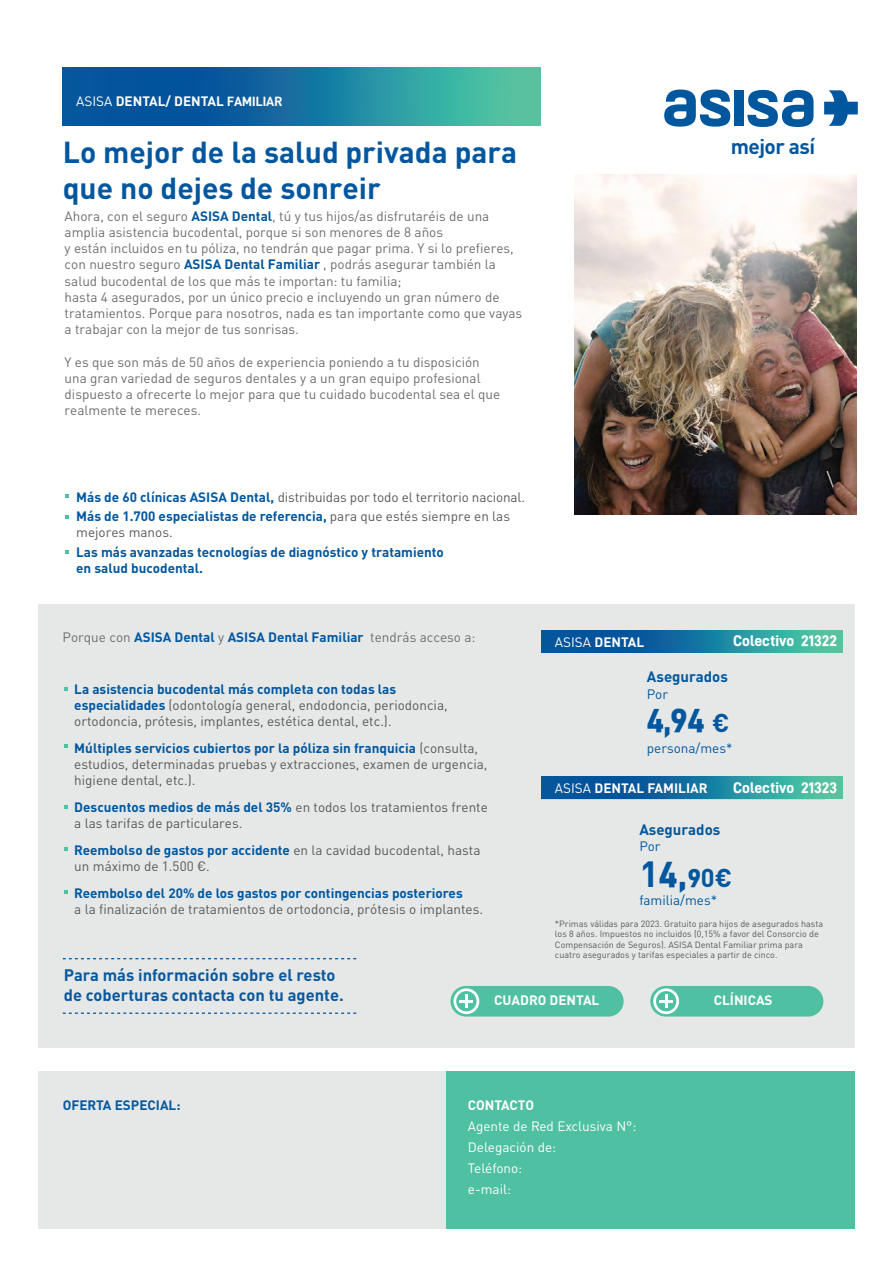
<style>
.page{position:relative;width:893px;height:1263px;background:#fff}
.page>*{position:absolute;margin:0;border:0;box-sizing:border-box;transform-origin:0 0}
.t1{font:700 36px "DIN Pro";color:#01579e}
.t2{font:33px "D DIN PRO Heavy";color:#01579e}
.t3{font:700 30px/36px "DIN Pro";color:#01579f}
.t4{font:700 20.85px "DIN Pro";letter-spacing:-.025em;color:#01579e}
.t5{font:700 18.15px "Open Sans";letter-spacing:-.025em;color:#fff}
.t6{font:700 16.5px/19.8px "DIN Pro";color:#09579d}
.t7{font:700 15.3px "D DIN PRO Extra";color:#fff}
.t8{font:700 15.3px "Open Sans";letter-spacing:-.015em;color:#fff}
.t9{font:300 15.3px "Open Sans";color:#fff}
.t10{font:700 15px "DIN Pro";color:#01579e}
.t11{font:700 15px "Open Sans";letter-spacing:-.03em;color:#fff}
.t12{font:13.5px/16.2px "DIN Pro";color:#57585a}
.t13{font:13.5px/16.2px "DIN Pro";color:#6c6d70}
.t14{font:700 13.5px/16.2px "DIN Pro";color:#01579f}
.t15{font:13.5px/21px "DIN Pro";color:#fff}
.t16{font:700 13.5px "DIN Pro";color:#fff}
.t17{font:13.5px "DIN Pro";color:#01579e}
.t18{font:700 13.5px "DIN Pro";color:#07579d}
.t19{font:13.5px/22.8px "Open Sans";letter-spacing:-.03em;color:#fff}
.t20{font:9px/10.5px "DIN Pro";color:#57585a}
.s1{font-weight:700;color:#01579f}
.s2{font-weight:400;color:#6c6d70}
.s3{font-weight:700}
.s4{font-family:"DIN Pro";font-weight:700;font-size:13.5px}
.s5{font-family:"Open Sans";font-weight:300;font-size:15.3px}
.s6{font-family:"DIN Pro";font-weight:700;font-size:25.5px}
.s7{font-weight:300}
.s8{font-weight:400}
.s9{font-family:"D DIN PRO Heavy";font-weight:400}
.s10{font-family:"D DIN PRO Heavy";font-weight:400;font-size:25.5px}
.s11{font-size:25.5px}
</style>
<div class="page">
<svg style="left:63px;top:68px;width:477px;height:58px;background:#1d7ea0"></svg>
<svg style="left:66px;top:550px;width:3px;height:4px"></svg>
<svg style="left:824px;top:90px;width:34px;height:36px"></svg>
<svg style="left:664px;top:90px;width:66px;height:37px"></svg>
<div style="left:734px;top:91px;width:9px;height:35px;background:#01579e"></div>
<svg style="left:747px;top:90px;width:66px;height:37px"></svg>
<div style="left:38px;top:605px;width:816px;height:443px;background:#e5e8e7"></div>
<svg style="left:542px;top:631px;width:300px;height:21px;background:#1d7ea0"></svg>
<svg style="left:542px;top:777px;width:300px;height:22px;background:#1d7ea0"></svg>
<svg style="left:64px;top:744px;width:3px;height:4px"></svg>
<svg style="left:64px;top:890px;width:3px;height:4px"></svg>
<div style="left:450px;top:986px;width:174px;height:30px;background:#4fc0a2;border-radius:15px"></div>
<svg style="left:453px;top:988px;width:26px;height:26px"></svg>
<div style="left:650px;top:986px;width:173px;height:30px;background:#4fc0a2;border-radius:15px"></div>
<svg style="left:653px;top:988px;width:26px;height:26px"></svg>
<hr style="left:665px;top:994px;width:3px;height:14px;background:#fff">
<hr style="left:659px;top:1000px;width:14px;height:3px;background:#fff">
<div style="left:38px;top:1071px;width:816px;height:157px;background:#e5e8e7"></div>
<div style="left:446px;top:1071px;width:408px;height:157px;background:#4fc0a2"></div>
<svg style="left:63px;top:958px;width:294px;height:1px"></svg>
<svg style="left:63px;top:1012px;width:294px;height:2px"></svg>
<img style="left:575px;top:174px;width:281px;height:341px">
<p class="t15" style="left:69px;top:89px;width:44px"><sup>SI</sup>ASISA</p>
<p class="t16" style="left:83px;top:89px;width:127px"><sup>SA</sup> <sup>DE</sup>DENTAL/ DENT</p>
<h3 class="t5" style="left:130px;top:81px;width:154px">NTAL / DE<sub>AL</sub>N<sub>FAMILIAR</sub></h3>
<h3 class="t3" style="left:63px;top:130px;width:456px">Lo mejor de la salud privada para que no dejes de sonreir</h3>
<p class="t13" style="left:65px;top:206px;width:459px">Ahora, con el seguro <span class="s1">ASISA Dental</span>, tú y tus hijos/as disfrutaréis de una amplia asistencia bucodental, porque si son menores de 8 años<br>y están incluidos en tu póliza, no tendrán que pagar prima. Y si lo prefieres, con nuestro seguro <span class="s1">ASISA Dental Familiar</span> , podrás asegurar también la salud bucodental de los que más te importan: tu familia;<br>hasta 4 asegurados, por un único precio e incluyendo un gran número de tratamientos. Porque para nosotros, nada es tan importante como que vayas a trabajar con la mejor de tus sonrisas.</p>
<p class="t13" style="left:65px;top:352px;width:437px">Y es que son más de 50 años de experiencia poniendo a tu disposición una gran variedad de seguros dentales y a un gran equipo profesional dispuesto a ofrecerte lo mejor para que tu cuidado bucodental sea el que realmente te mereces.</p>
<h3 class="t4" style="left:731px;top:129px;width:86px">mejor así</h3>
<p class="t12" style="left:76px;top:486px;width:450px;line-height:19.5px"><span class="s1">Más de 60 clínicas ASISA Dental,</span> distribuidas por todo el territorio nacional.<br><span class="s1">Más de 1.700 especialistas de referencia,</span> para que estés siempre en las</p>
<p class="t12" style="left:76px;top:523px;width:98px">mejores manos.</p>
<p class="t14" style="left:76px;top:542px;width:369px">Las más avanzadas tecnologías de diagnóstico y tratamiento en salud bucodental.</p>
<p class="t14" style="left:63px;top:627px;width:414px"><span class="s2">Porque con</span> ASISA Dental <span class="s2">y</span> ASISA Dental Familiar <span class="s2">tendrás acceso a:</span></p>
<p class="t12" style="left:74px;top:679px;width:375px"><span class="s1">La asistencia bucodental más completa con todas las especialidades</span> (odontología general, endodoncia, periodoncia, ortodoncia, prótesis, implantes, estética dental, etc.).</p>
<p class="t12" style="left:74px;top:738px;width:415px"><span class="s1">Múltiples servicios cubiertos por la póliza sin franquicia</span> (consulta, estudios, determinadas pruebas y extracciones, examen de urgencia, higiene dental, etc.).</p>
<p class="t12" style="left:74px;top:797px;width:415px"><span class="s1">Descuentos medios de más del 35%</span> en todos los tratamientos frente a las tarifas de particulares.</p>
<p class="t12" style="left:74px;top:840px;width:408px"><span class="s1">Reembolso de gastos por accidente</span> en la cavidad bucodental, hasta un máximo de 1.500 €.</p>
<p class="t14" style="left:74px;top:883px;width:390px">Reembolso del 20% de los gastos por contingencias posteriores</p>
<p class="t12" style="left:74px;top:899px;width:410px">a la finalización de tratamientos de ortodoncia, prótesis o implantes.</p>
<p class="t9" style="left:559px;top:631px;width:71px">SISA <span class="s3">DE</span><span class="s4">DENT</span></p>
<p class="t15" style="left:550px;top:630px;width:43px"><span class="s5">A</span>ASISA</p>
<p class="t8" style="left:610px;top:631px;width:41px">NTAL</p>
<p class="t16" style="left:628px;top:630px;width:18px">AL</p>
<p class="t7" style="left:733px;top:632px;width:105px">Colectivo 21322</p>
<p class="t10" style="left:647px;top:664px;width:82px">Asegurados</p>
<p class="t17" style="left:647px;top:683px;width:23px">Por</p>
<h2 class="t2" style="left:647px;top:701px;width:84px">4,94 <span class="s6">€</span></h2>
<p class="t17" style="left:647px;top:737px;width:87px">persona/mes*</p>
<p class="t8" style="left:550px;top:778px;width:176px"><span class="s7">ASISA</span> DENTAL FAMILIAR</p>
<p class="t16" style="left:555px;top:777px;width:154px"><span class="s8">ASISA</span> DENTAL FAMILIAR</p>
<p class="t7" style="left:733px;top:779px;width:106px">Colectivo 21323</p>
<p class="t10" style="left:639px;top:817px;width:82px">Asegurados</p>
<p class="t17" style="left:639px;top:836px;width:23px">Por</p>
<h1 class="t1" style="left:639px;top:844px;width:94px">1<span class="s9">4</span>,<span class="s10">9</span><span class="s11">0€</span></h1>
<p class="t17" style="left:639px;top:890px;width:79px">familia/mes*</p>
<p class="t20" style="left:555px;top:917px;width:270px">*Primas válidas para 2023. Gratuito para hijos de asegurados hasta los 8 años. Impuestos no incluidos (0,15% a favor del Consorcio de Compensación de Seguros). ASISA Dental Familiar prima para cuatro asegurados y tarifas especiales a partir de cinco.</p>
<p class="t6" style="left:64px;top:963px;width:281px">Para más información sobre el resto de coberturas contacta con tu agente.</p>
<p class="t18" style="left:63px;top:1093px;width:119px">OFERTA ESPECIAL:</p>
<p class="t16" style="left:494px;top:989px;width:107px">CUADRO DENTAL</p>
<p class="t16" style="left:714px;top:989px;width:60px">CLÍNICAS</p>
<p class="t11" style="left:465px;top:1088px;width:87px">CONTACTO:</p>
<p class="t16" style="left:468px;top:1093px;width:68px">CONTACTO</p>
<p class="t15" style="left:468px;top:1114px;width:170px">Agente de Red Exclusiva N°:<br>Delegación de:<br>Teléfono:<br>e-mail:</p>
<p class="t19" style="left:465px;top:1156px;width:42px">Teléfo e-mail:</p>
</div>
